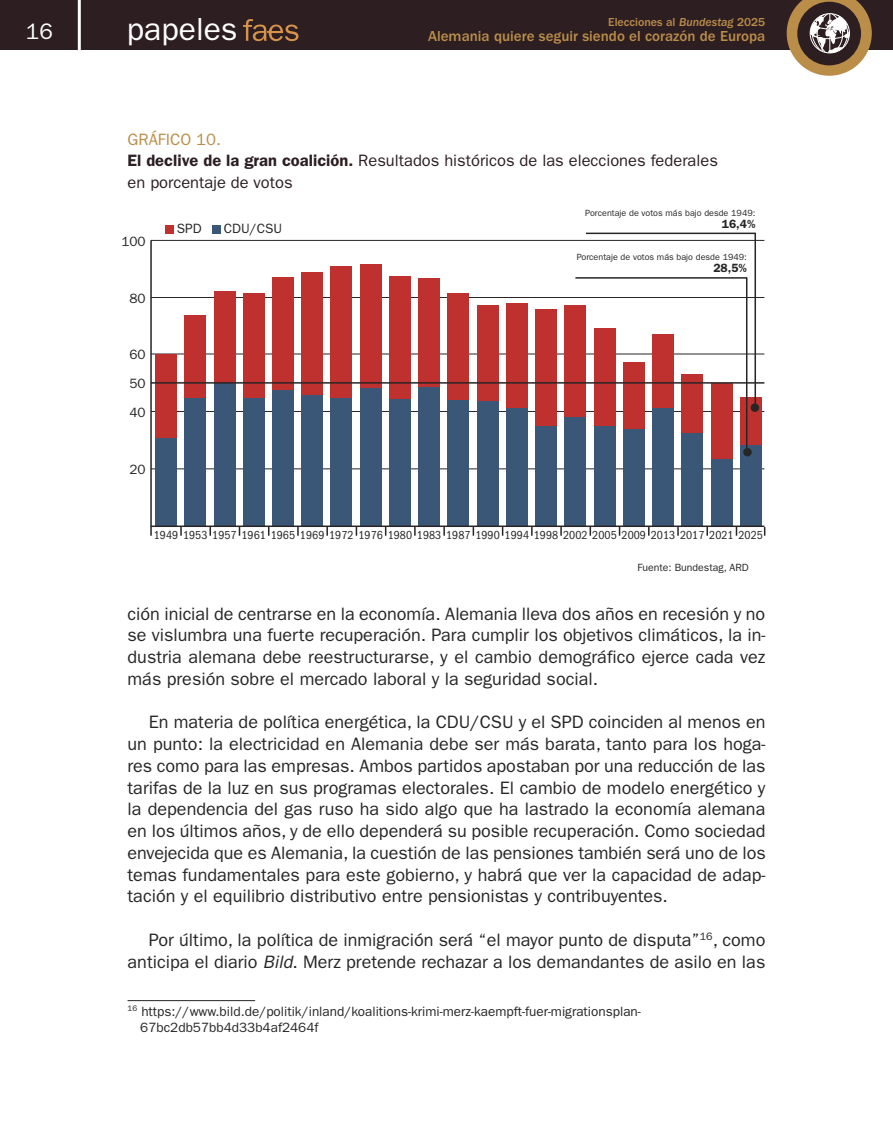
<style>
.page{position:relative;width:893px;height:1127px;background:#fff}
.page>*{position:absolute;margin:0;border:0;box-sizing:border-box;transform-origin:0 0}
.t1{font:31.95px "Franklin Gothic";color:#fff}
.t2{font:22.5px "Franklin Gothic";color:#fff}
.t3{font:18px/21.8px "Franklin Gothic";color:#272526;text-align:justify}
.t4{font:16.5px/21.8px "Franklin Gothic";color:#2d1e22}
.t5{font:500 15px "Franklin Gothic";color:#ba8e49}
.t6{font:13.5px/16.5px "Franklin Gothic";color:#272526}
.t7{font:condensed 12px "Franklin Gothic";letter-spacing:-.005em;color:#272526}
.t8{font:500 12px "Franklin Gothic";color:#ba8e49}
.t9{font:600 12px "Franklin Gothic";color:#272526}
.t10{font:10.5px "Franklin Gothic";color:#272526}
.t11{font:9px "Franklin Gothic";color:#272526}
.s1{font-style:italic}
.s2{color:#ba8e49}
.s3{font-weight:600}
</style>
<div class="page">
<div style="left:0;top:0;width:893px;height:50px;background:#2d1e22"></div>
<svg style="left:243px;top:19px;width:56px;height:23px"></svg>
<svg style="left:787px;top:0;width:85px;height:76px"></svg>
<div style="left:810px;top:13px;width:40px;height:40px;border:1px solid #fff;border-radius:50%"></div>
<hr style="left:78px;top:0;width:3px;height:52px;background:#fff">
<hr style="left:151px;top:469px;width:613px;height:1px;background:#272526">
<hr style="left:151px;top:411px;width:613px;height:1px;background:#272526">
<hr style="left:151px;top:354px;width:613px;height:1px;background:#272526">
<hr style="left:151px;top:297px;width:613px;height:1px;background:#272526">
<hr style="left:151px;top:240px;width:613px;height:1px;background:#272526">
<hr style="left:150px;top:240px;width:2px;height:296px;background:#272526">
<div style="left:155px;top:438px;width:22px;height:88px;background:#3a5778"></div>
<div style="left:155px;top:354px;width:22px;height:84px;background:#bf312f"></div>
<svg style="left:180px;top:527px;width:2px;height:9px"></svg>
<div style="left:185px;top:398px;width:21px;height:128px;background:#3a5778"></div>
<div style="left:185px;top:315px;width:21px;height:83px;background:#bf312f"></div>
<div style="left:214px;top:383px;width:21px;height:143px;background:#3a5778"></div>
<div style="left:214px;top:292px;width:21px;height:91px;background:#bf312f"></div>
<div style="left:243px;top:397px;width:21px;height:129px;background:#3a5778"></div>
<div style="left:243px;top:293px;width:21px;height:104px;background:#bf312f"></div>
<div style="left:272px;top:390px;width:22px;height:136px;background:#3a5778"></div>
<div style="left:272px;top:278px;width:22px;height:112px;background:#bf312f"></div>
<svg style="left:297px;top:527px;width:2px;height:9px"></svg>
<div style="left:302px;top:395px;width:21px;height:131px;background:#3a5778"></div>
<div style="left:302px;top:272px;width:21px;height:123px;background:#bf312f"></div>
<svg style="left:326px;top:527px;width:2px;height:9px"></svg>
<div style="left:331px;top:398px;width:21px;height:128px;background:#3a5778"></div>
<div style="left:331px;top:266px;width:21px;height:132px;background:#bf312f"></div>
<div style="left:360px;top:388px;width:21px;height:138px;background:#3a5778"></div>
<div style="left:360px;top:265px;width:21px;height:123px;background:#bf312f"></div>
<div style="left:389px;top:398px;width:22px;height:128px;background:#3a5778"></div>
<div style="left:389px;top:276px;width:22px;height:122px;background:#bf312f"></div>
<svg style="left:414px;top:527px;width:2px;height:9px"></svg>
<div style="left:419px;top:386px;width:21px;height:140px;background:#3a5778"></div>
<div style="left:419px;top:278px;width:21px;height:108px;background:#bf312f"></div>
<svg style="left:443px;top:527px;width:2px;height:9px"></svg>
<div style="left:448px;top:400px;width:21px;height:126px;background:#3a5778"></div>
<div style="left:448px;top:293px;width:21px;height:107px;background:#bf312f"></div>
<div style="left:477px;top:401px;width:21px;height:125px;background:#3a5778"></div>
<div style="left:477px;top:305px;width:21px;height:96px;background:#bf312f"></div>
<div style="left:506px;top:406px;width:21px;height:120px;background:#3a5778"></div>
<div style="left:506px;top:303px;width:21px;height:105px;background:#bf312f"></div>
<svg style="left:531px;top:527px;width:2px;height:9px"></svg>
<div style="left:535px;top:426px;width:22px;height:100px;background:#3a5778"></div>
<div style="left:535px;top:309px;width:22px;height:117px;background:#bf312f"></div>
<svg style="left:560px;top:527px;width:2px;height:9px"></svg>
<div style="left:565px;top:416px;width:21px;height:110px;background:#3a5778"></div>
<div style="left:565px;top:305px;width:21px;height:111px;background:#bf312f"></div>
<div style="left:594px;top:426px;width:21px;height:100px;background:#3a5778"></div>
<div style="left:594px;top:328px;width:21px;height:98px;background:#bf312f"></div>
<div style="left:623px;top:428px;width:21px;height:98px;background:#3a5778"></div>
<div style="left:623px;top:362px;width:21px;height:66px;background:#bf312f"></div>
<div style="left:652px;top:408px;width:22px;height:118px;background:#3a5778"></div>
<div style="left:652px;top:334px;width:22px;height:74px;background:#bf312f"></div>
<svg style="left:677px;top:527px;width:2px;height:9px"></svg>
<div style="left:682px;top:432px;width:21px;height:94px;background:#3a5778"></div>
<div style="left:682px;top:374px;width:21px;height:58px;background:#bf312f"></div>
<svg style="left:706px;top:527px;width:2px;height:9px"></svg>
<div style="left:711px;top:459px;width:21px;height:67px;background:#3a5778"></div>
<div style="left:711px;top:383px;width:21px;height:76px;background:#bf312f"></div>
<div style="left:740px;top:445px;width:21px;height:81px;background:#3a5778"></div>
<div style="left:740px;top:397px;width:21px;height:48px;background:#bf312f"></div>
<hr style="left:151px;top:525px;width:613px;height:2px;background:#272526">
<div style="left:165px;top:225px;width:8px;height:9px;background:#bf312f"></div>
<div style="left:212px;top:225px;width:8px;height:9px;background:#3a5778"></div>
<hr style="left:754px;top:233px;width:2px;height:175px;background:#272526">
<hr style="left:586px;top:233px;width:169px;height:1px;background:#272526">
<hr style="left:746px;top:277px;width:1px;height:175px;background:#272526">
<hr style="left:575px;top:277px;width:172px;height:2px;background:#272526">
<hr style="left:151px;top:382px;width:613px;height:2px;background:#272526">
<hr style="left:128px;top:1000px;width:127px;height:1px;background:#272526">
<div style="left:751px;top:403px;width:8px;height:9px;background:#272526;border-radius:50%"></div>
<div style="left:743px;top:448px;width:9px;height:8px;background:#272526;border-radius:50%"></div>
<h1 class="t1" style="left:127px;top:11px;width:112px">papeles</h1>
<p class="t8" style="left:608px;top:15px;width:159px">Elecciones al <span class="s1">Bundestag</span> 2025</p>
<p class="t2" style="left:26px;top:19px;width:29px">16</p>
<p class="t5" style="left:428px;top:27px;width:339px">Alemania quiere seguir siendo el corazón de Europa</p>
<p class="t4" style="left:128px;top:128px;width:592px"><span class="s2">GRÁFICO 10.<br></span><span class="s3">El declive de la gran coalición.</span> Resultados históricos de las elecciones federales en porcentaje de votos</p>
<p class="t6" style="left:121px;top:233px;width:26px">100</p>
<p class="t6" style="left:129px;top:290px;width:18px">80</p>
<p class="t6" style="left:129px;top:346px;width:18px">60</p>
<p class="t6" style="left:129px;top:375px;width:18px">50</p>
<p class="t6" style="left:129px;top:404px;width:18px">40</p>
<p class="t6" style="left:129px;top:461px;width:18px">20</p>
<p class="t6" style="left:177px;top:220px;width:26px">SPD</p>
<p class="t6" style="left:224px;top:220px;width:60px">CDU/CSU</p>
<p class="t11" style="left:585px;top:207px;width:172px">Porcentaje de votos más bajo desde 1949:</p>
<p class="t9" style="left:722px;top:216px;width:35px">16,4%</p>
<p class="t11" style="left:577px;top:252px;width:172px">Porcentaje de votos más bajo desde 1949:</p>
<p class="t9" style="left:713px;top:261px;width:35px">28,5%</p>
<p class="t7" style="left:154px;top:529px;width:611px">1949 1953 1957 1961 1965 1969 1972 1976 1980 1983 1987 1990 1994 1998 2002 2005 2009 2013 2017 2021 2025</p>
<p class="t10" style="left:637px;top:561px;width:113px">Fuente: Bundestag, ARD</p>
<p class="t3" style="left:128px;top:603px;width:639px">ción inicial de centrarse en la economía. Alemania lleva dos años en recesión y no se vislumbra una fuerte recuperación. Para cumplir los objetivos climáticos, la in&shy;dustria alemana debe reestructurarse, y el cambio demográfico ejerce cada vez más presión sobre el mercado laboral y la seguridad social.</p>
<p class="t3" style="left:128px;top:711px;width:640px;text-indent:21px">En materia de política energética, la CDU/CSU y el SPD coinciden al menos en un punto: la electricidad en Alemania debe ser más barata, tanto para los hoga&shy;res como para las empresas. Ambos partidos apostaban por una reducción de las tarifas de la luz en sus programas electorales. El cambio de modelo energético y la dependencia del gas ruso ha sido algo que ha lastrado la economía alemana en los últimos años, y de ello dependerá su posible recuperación. Como sociedad envejecida que es Alemania, la cuestión de las pensiones también será uno de los temas fundamentales para este gobierno, y habrá que ver la capacidad de adap&shy;tación y el equilibrio distributivo entre pensionistas y contribuyentes.</p>
<p class="t3" style="left:128px;top:929px;width:639px;text-align:right">Por último, la política de inmigración será “el mayor punto de disputa”<sup>16</sup>, como anticipa el diario <span class="s1">Bild</span>. Merz pretende rechazar a los demandantes de asilo en las</p>
<p class="t6" style="left:140px;top:1003px;width:502px;text-indent:-13px"><sup>16</sup> https://www.bild.de/politik/inland/koalitions-krimi-merz-kaempft-fuer-migrationsplan-<br>67bc2db57bb4d33b4af2464f</p>
</div>
